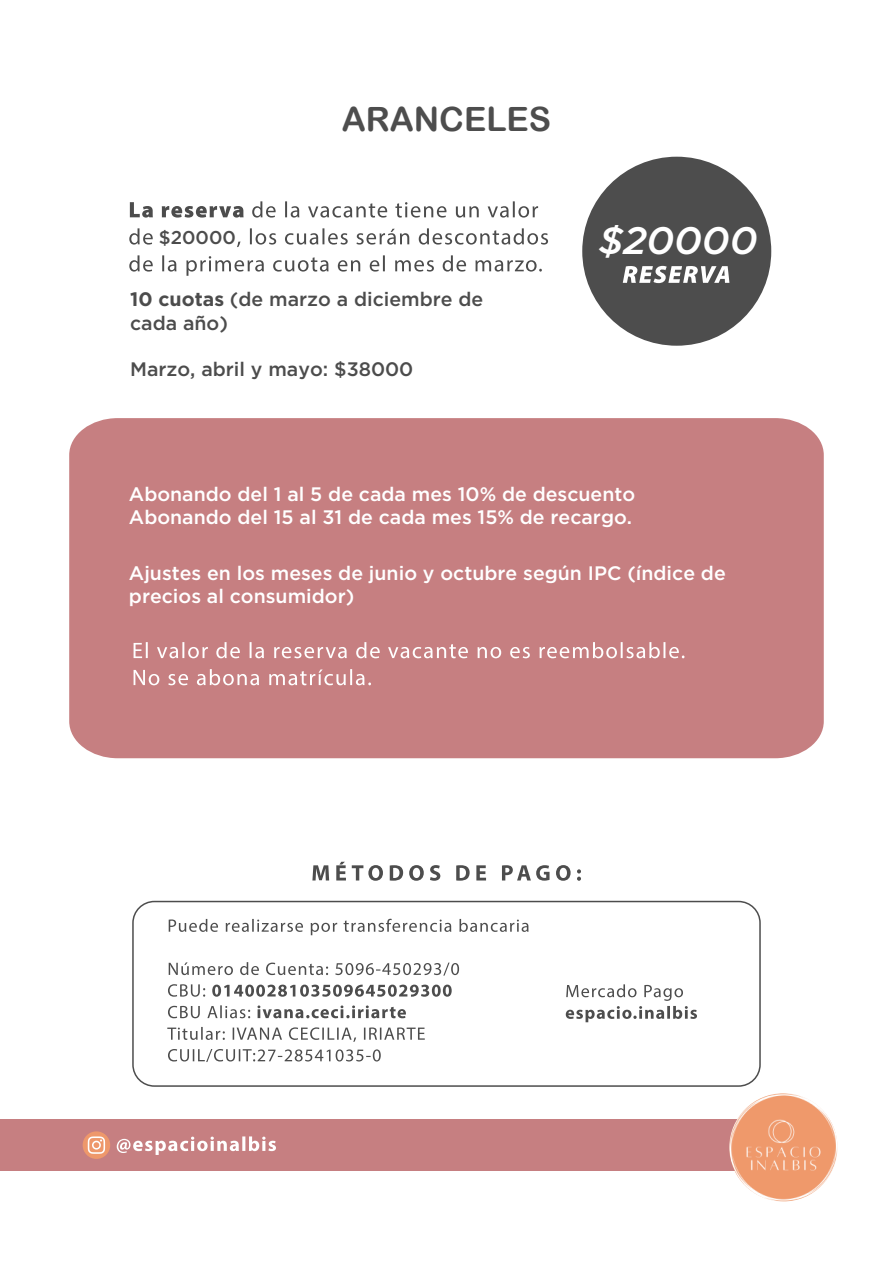
<style>
.page{position:relative;width:893px;height:1263px;background:#fff}
.page>*{position:absolute;margin:0;border:0;box-sizing:border-box;transform-origin:0 0}
.t1{font:italic 500 38.25px "Gotham Pro";color:#fff}
.t2{font:33.45px "Arial Rounded MT Bold";color:#4d4d4d}
.t3{font:500 19.5px/23.4px "Gotham Pro";color:#fff}
.t4{font:500 19.5px/23.4px "Gotham Pro";color:#4c4c4c}
.t5{font:500 18.6px "Gotham Pro";color:#4c4c4c}
.s1{font-weight:700}
</style>
<div class="page">
<div style="left:69px;top:418px;width:755px;height:340px;background:#c67f81"></div>
<svg style="left:312px;top:862px;width:269px;height:19px"></svg>
<div style="left:132px;top:901px;width:629px;height:186px;border:2px solid #4d4d4d;border-radius:21px"></div>
<svg style="left:169px;top:919px;width:360px;height:16px"></svg>
<svg style="left:169px;top:962px;width:290px;height:14px"></svg>
<svg style="left:168px;top:984px;width:37px;height:13px"></svg>
<svg style="left:212px;top:984px;width:240px;height:13px"></svg>
<svg style="left:168px;top:1005px;width:82px;height:13px"></svg>
<svg style="left:257px;top:1005px;width:149px;height:13px"></svg>
<svg style="left:167px;top:1027px;width:258px;height:15px"></svg>
<svg style="left:168px;top:1049px;width:213px;height:13px"></svg>
<svg style="left:566px;top:984px;width:131px;height:38px"></svg>
<div style="left:0;top:1120px;width:770px;height:51px;background:#c67f81"></div>
<svg style="left:117px;top:1136px;width:159px;height:19px"></svg>
<div style="left:83px;top:1131px;width:27px;height:28px;background:#ee986b;border-radius:50%"></div>
<svg style="left:88px;top:1136px;width:17px;height:18px"></svg>
<img style="left:729px;top:1093px;width:108px;height:108px;border-radius:54px">
<div style="left:582px;top:157px;width:189px;height:189px;background:#4d4d4d;border-radius:50%"></div>
<svg style="left:623px;top:266px;width:106px;height:17px"></svg>
<svg style="left:134px;top:642px;width:550px;height:16px;background:#d29b9d"></svg>
<svg style="left:134px;top:669px;width:237px;height:16px;background:#d29c9d"></svg>
<svg style="left:130px;top:202px;width:114px;height:16px"></svg>
<svg style="left:252px;top:201px;width:286px;height:17px"></svg>
<svg style="left:129px;top:228px;width:419px;height:19px"></svg>
<svg style="left:129px;top:255px;width:413px;height:21px"></svg>
<p class="t5" style="left:159px;top:227px;width:78px">$20000</p>
<h2 class="t2" style="left:342px;top:99px;width:211px">ARANCELES</h2>
<p class="t4" style="left:130px;top:287px;width:355px"><span class="s1">10 cuotas</span> (de marzo a diciembre de cada año)</p>
<p class="t4" style="left:130px;top:357px;width:285px">Marzo, abril y mayo: $38000</p>
<h1 class="t1" style="left:599px;top:218px;width:160px">$20000</h1>
<p class="t3" style="left:129px;top:482px;width:508px">Abonando del 1 al 5 de cada mes 10% de descuento<br>Abonando del 15 al 31 de cada mes 15% de recargo.</p>
<p class="t3" style="left:129px;top:561px;width:598px">Ajustes en los meses de junio y octubre según IPC (índice de precios al consumidor)</p>
</div>
